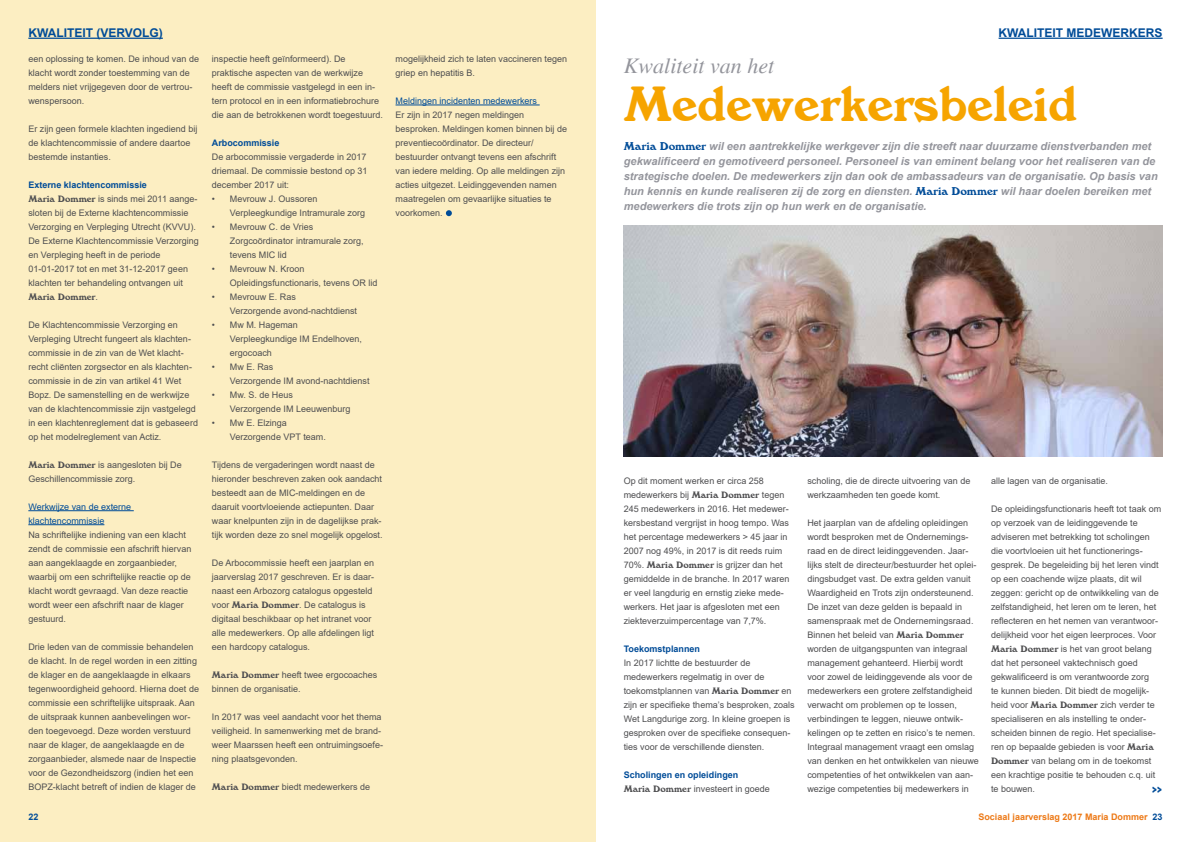
<style>
.page{position:relative;width:1191px;height:842px;background:#fff}
.page>*{position:absolute;margin:0;border:0;box-sizing:border-box;transform-origin:0 0}
.t1{font:48px "Windsor BT";color:#f6a400}
.t2{font:italic 22px "Times";color:#94959c}
.t3{font:700 12px "Arial";color:#004c98}
.t4{font:700 12px "Berlin Sans FB Demi";color:#004c98}
.t5{font:italic 700 11px/15px "Arial";color:#94959c}
.t6{font:9px/14px "Arial";color:#4e4e50}
.t7{font:700 9px/14px "Arial";color:#004c98}
.t8{font:9px/14px "Arial";color:#004c98}
.t9{font:700 9px "Arial";color:#ed7916}
.t10{font:9px "Windsor BT";color:#4e4e50}
.s1{font-weight:700;color:#004c98}
.s2{font-family:"Windsor BT"}
.s3{font-family:"Arial"}
.s4{font-family:"Windsor BT";font-weight:400;font-style:normal;color:#004c98}
.s5{font-family:"Windsor BT";font-weight:400;color:#4e4e50}
.s6{font-weight:400;color:#4e4e50}
.s7{color:#004c98}
</style>
<div class="page">
<div style="left:0;top:0;width:595px;height:842px;background:#fceec2"></div>
<hr style="left:395px;top:105px;width:144px;height:1px;background:#004c98">
<svg style="left:446px;top:210px;width:6px;height:6px"></svg>
<hr style="left:998px;top:38px;width:164px;height:1px;background:#004c98">
<img style="left:624px;top:226px;width:538px;height:230px">
<hr style="left:28px;top:510px;width:106px;height:1px;background:#004c98">
<hr style="left:28px;top:524px;width:76px;height:1px;background:#004c98">
<hr style="left:28px;top:38px;width:135px;height:1px;background:#004c98">
<h3 class="t3" style="left:28px;top:24px;width:136px">KWALITEIT (VERVOLG)</h3>
<p class="t6" style="left:28px;top:51px;width:172px">een oplossing te komen. De inhoud van de klacht wordt zonder toestemming van de melders niet vrijgegeven door de vertrou&shy;wenspersoon.</p>
<p class="t6" style="left:28px;top:122px;width:171px">Er zijn geen formele klachten ingediend bij de klachtencommissie of andere daartoe bestemde instanties.</p>
<p class="t6" style="left:28px;top:178px;width:172px"><span class="s1">Externe klachtencommissie<br></span><span class="s2">Maria Dommer</span> is sinds mei 2011 aange&shy;sloten bij de Externe klachtencommissie Verzorging en Verpleging Utrecht (KVVU).<br>De Externe Klachtencommissie Verzorging en Verpleging heeft in de periode 01-01-2017 tot en met 31-12-2017 geen klachten ter behandeling ontvangen uit</p>
<p class="t10" style="left:28px;top:291px;width:71px">Maria Dommer<span class="s3">.</span></p>
<p class="t6" style="left:28px;top:318px;width:171px">De Klachtencommissie Verzorging en Verpleging Utrecht fungeert als klachten&shy;commissie in de zin van de Wet klacht&shy;recht cliënten zorgsector en als klachten&shy;commissie in de zin van artikel 41 Wet Bopz. De samenstelling en de werkwijze van de klachtencommissie zijn vastgelegd in een klachtenreglement dat is gebaseerd op het modelreglement van Actiz.</p>
<p class="t6" style="left:28px;top:458px;width:155px"><span class="s2">Maria Dommer</span> is aangesloten bij De<br>Geschillencommissie zorg.</p>
<p class="t8" style="left:28px;top:500px;width:104px">Werkwijze van de externe klachtencommissie</p>
<p class="t6" style="left:28px;top:528px;width:165px">Na schriftelijke indiening van een klacht zendt de commissie een afschrift hiervan aan aangeklaagde en zorgaanbieder, waarbij om een schriftelijke reactie op de klacht wordt gevraagd. Van deze reactie wordt weer een afschrift naar de klager gestuurd.</p>
<p class="t6" style="left:28px;top:640px;width:172px">Drie leden van de commissie behandelen de klacht. In de regel worden in een zitting de klager en de aangeklaagde in elkaars tegenwoordigheid gehoord. Hierna doet de commissie een schriftelijke uitspraak. Aan de uitspraak kunnen aanbevelingen wor&shy;den toegevoegd. Deze worden verstuurd naar de klager, de aangeklaagde en de zorgaanbieder, alsmede naar de Inspectie voor de Gezondheidszorg (indien het een BOPZ-klacht betreft of indien de klager de</p>
<p class="t6" style="left:212px;top:52px;width:173px">inspectie heeft geïnformeerd). De praktische aspecten van de werkwijze heeft de commissie vastgelegd in een in&shy;tern protocol en in een informatiebrochure die aan de betrokkenen wordt toegestuurd.</p>
<p class="t7" style="left:212px;top:136px;width:69px">Arbocommissie</p>
<p class="t6" style="left:212px;top:150px;width:157px;text-align:justify">De arbocommissie vergaderde in 2017 driemaal. De commissie bestond op 31 december 2017 uit:</p>
<p class="t6" style="left:230px;top:192px;width:137px;text-indent:-18px">• Mevrouw J. Oussoren<br>Verpleegkundige Intramurale zorg</p>
<p class="t6" style="left:230px;top:220px;width:135px;text-indent:-18px">• Mevrouw C. de Vries<br>Zorgcoördinator intramurale zorg, tevens MIC lid</p>
<p class="t6" style="left:230px;top:262px;width:149px;text-indent:-18px">• Mevrouw N. Kroon<br>Opleidingsfunctionaris, tevens OR lid</p>
<p class="t6" style="left:230px;top:290px;width:129px;text-indent:-18px">• Mevrouw E. Ras<br>Verzorgende avond-nachtdienst</p>
<p class="t6" style="left:230px;top:318px;width:134px;text-indent:-18px">• Mw M. Hageman<br>Verpleegkundige IM Endelhoven, ergocoach</p>
<p class="t6" style="left:230px;top:360px;width:141px;text-indent:-18px">• Mw E. Ras<br>Verzorgende IM avond-nachtdienst</p>
<p class="t6" style="left:230px;top:388px;width:122px;text-indent:-18px">• Mw. S. de Heus<br>Verzorgende IM Leeuwenburg</p>
<p class="t6" style="left:230px;top:416px;width:97px;text-indent:-18px">• Mw E. Elzinga<br>Verzorgende VPT team.</p>
<p class="t6" style="left:212px;top:458px;width:172px">Tijdens de vergaderingen wordt naast de hieronder beschreven zaken ook aandacht besteedt aan de MIC-meldingen en de daaruit voortvloeiende actiepunten. Daar waar knelpunten zijn in de dagelijkse prak&shy;tijk worden deze zo snel mogelijk opgelost.</p>
<p class="t6" style="left:212px;top:556px;width:164px">De Arbocommissie heeft een jaarplan en jaarverslag 2017 geschreven. Er is daar&shy;naast een Arbozorg catalogus opgesteld voor <span class="s2">Maria Dommer</span>. De catalogus is digitaal beschikbaar op het intranet voor alle medewerkers. Op alle afdelingen ligt een hardcopy catalogus.</p>
<p class="t6" style="left:212px;top:668px;width:167px"><span class="s2">Maria Dommer</span> heeft twee ergocoaches binnen de organisatie.</p>
<p class="t6" style="left:212px;top:710px;width:173px">In 2017 was veel aandacht voor het thema veiligheid. In samenwerking met de brand&shy;weer Maarssen heeft een ontruimingsoefe&shy;ning plaatsgevonden.</p>
<p class="t6" style="left:212px;top:780px;width:160px"><span class="s2">Maria Dommer</span> biedt medewerkers de</p>
<p class="t6" style="left:395px;top:52px;width:173px">mogelijkheid zich te laten vaccineren tegen griep en hepatitis B.</p>
<p class="t8" style="left:395px;top:94px;width:143px">Meldingen incidenten medewerkers</p>
<p class="t6" style="left:395px;top:108px;width:173px">Er zijn in 2017 negen meldingen besproken. Meldingen komen binnen bij de preventiecoördinator. De directeur/ bestuurder ontvangt tevens een afschrift van iedere melding. Op alle meldingen zijn acties uitgezet. Leidinggevenden namen maatregelen om gevaarlijke situaties te voorkomen.</p>
<h3 class="t3" style="left:998px;top:24px;width:166px">KWALITEIT MEDEWERKERS</h3>
<h2 class="t2" style="left:624px;top:53px;width:152px">Kwaliteit van het</h2>
<h1 class="t1" style="left:624px;top:76px;width:455px">Medewerkersbeleid</h1>
<p class="t5" style="left:624px;top:139px;width:535px"><span class="s4">Maria Dommer</span> wil een aantrekkelijke werkgever zijn die streeft naar duurzame dienstverbanden met gekwalificeerd en gemotiveerd personeel. Personeel is van eminent belang voor het realiseren van de strategische doelen. De medewerkers zijn dan ook de ambassadeurs van de organisatie. Op basis van hun kennis en kunde realiseren zij de zorg en diensten. <span class="s4">Maria Dommer</span> wil haar doelen bereiken met medewerkers die trots zijn op hun werk en de organisatie.</p>
<p class="t6" style="left:624px;top:474px;width:167px">Op dit moment werken er circa 258 medewerkers bij <span class="s2">Maria Dommer</span> tegen 245 medewerkers in 2016. Het medewer&shy;kersbestand vergrijst in hoog tempo. Was het percentage medewerkers &gt; 45 jaar in 2007 nog 49%, in 2017 is dit reeds ruim 70%. <span class="s2">Maria Dommer</span> is grijzer dan het gemiddelde in de branche. In 2017 waren er veel langdurig en ernstig zieke mede&shy;werkers. Het jaar is afgesloten met een ziekteverzuimpercentage van 7,7%.</p>
<p class="t7" style="left:624px;top:642px;width:78px">Toekomstplannen</p>
<p class="t6" style="left:624px;top:656px;width:172px">In 2017 lichtte de bestuurder de medewerkers regelmatig in over de toekomstplannen van <span class="s2">Maria Dommer</span> en zijn er specifieke thema’s besproken, zoals Wet Langdurige zorg. In kleine groepen is gesproken over de specifieke consequen&shy;ties voor de verschillende diensten.</p>
<p class="t7" style="left:624px;top:768px;width:148px">Scholingen en opleidingen<br><span class="s5">Maria Dommer</span> <span class="s6">investeert in goede</span></p>
<p class="t6" style="left:807px;top:474px;width:165px">scholing, die de directe uitvoering van de werkzaamheden ten goede komt.</p>
<p class="t6" style="left:807px;top:516px;width:173px">Het jaarplan van de afdeling opleidingen wordt besproken met de Ondernemings&shy;raad en de direct leidinggevenden. Jaar&shy;lijks stelt de directeur/bestuurder het oplei&shy;dingsbudget vast. De extra gelden vanuit Waardigheid en Trots zijn ondersteunend.<br>De inzet van deze gelden is bepaald in samenspraak met de Ondernemingsraad.<br>Binnen het beleid van <span class="s2">Maria Dommer </span>worden de uitgangspunten van integraal management gehanteerd. Hierbij wordt voor zowel de leidinggevende als voor de medewerkers een grotere zelfstandigheid verwacht om problemen op te lossen, verbindingen te leggen, nieuwe ontwik&shy;kelingen op te zetten en risico’s te nemen.<br>Integraal management vraagt een omslag van denken en het ontwikkelen van nieuwe competenties of het ontwikkelen van aan&shy;wezige competenties bij medewerkers in</p>
<p class="t6" style="left:991px;top:474px;width:119px">alle lagen van de organisatie.</p>
<p class="t6" style="left:991px;top:502px;width:172px">De opleidingsfunctionaris heeft tot taak om op verzoek van de leidinggevende te adviseren met betrekking tot scholingen die voortvloeien uit het functionerings&shy;gesprek. De begeleiding bij het leren vindt op een coachende wijze plaats, dit wil zeggen: gericht op de ontwikkeling van de zelfstandigheid, het leren om te leren, het reflecteren en het nemen van verantwoor&shy;delijkheid voor het eigen leerproces. Voor <span class="s2">Maria Dommer</span> is het van groot belang dat het personeel vaktechnisch goed gekwalificeerd is om verantwoorde zorg<br>te kunnen bieden. Dit biedt de mogelijk&shy;heid voor <span class="s2">Maria Dommer</span> zich verder te specialiseren en als instelling te onder&shy;scheiden binnen de regio. Het specialise&shy;ren op bepaalde gebieden is voor <span class="s2">Maria Dommer</span> van belang om in de toekomst een krachtige positie te behouden c.q. uit te bouwen.</p>
<h3 class="t4" style="left:1152px;top:781px;width:11px">&gt;&gt;</h3>
<p class="t7" style="left:28px;top:810px;width:12px">22</p>
<p class="t9" style="left:978px;top:811px;width:186px">Sociaal jaarverslag 2017 Maria Dommer <span class="s7">23</span></p>
</div>
